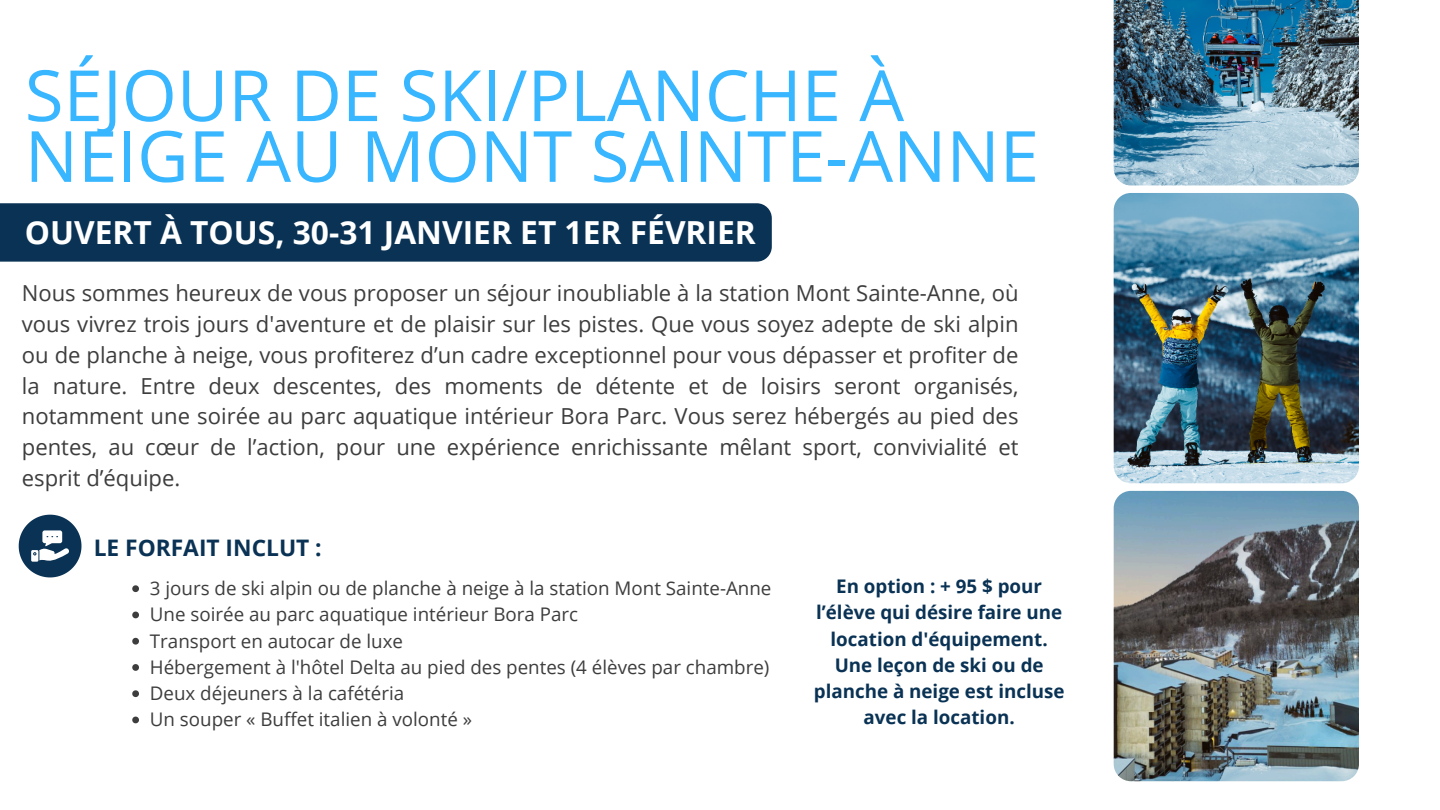
<style>
.page{position:relative;width:1440px;height:810px;background:#fff}
.page>*{position:absolute;margin:0;border:0;box-sizing:border-box;transform-origin:0 0}
.t1{font:70.7px/60.8px "Open Sans";color:#38b6ff}
.t2{font:700 31.8px "Open Sans";color:#fff}
.t3{font:700 22.8px "Open Sans";color:#093254}
.t4{font:22.1px/30.7px "Open Sans";color:#3d3d3d;text-align:justify}
.t5{font:18.8px "Open Sans";color:#3d3d3d}
.t6{font:700 18.8px/26.2px "Open Sans";color:#093254;text-align:center}
</style>
<div class="page">
<div style="left:0;top:203px;width:772px;height:59px;background:#093254"></div>
<img style="left:1114px;top:491px;width:245px;height:290px">
<img style="left:1114px;top:193px;width:245px;height:290px">
<img style="left:1114px;top:0;width:245px;height:185px">
<svg style="left:19px;top:515px;width:62px;height:62px"></svg>
<svg style="left:132px;top:585px;width:7px;height:7px"></svg>
<svg style="left:132px;top:612px;width:7px;height:6px"></svg>
<svg style="left:132px;top:638px;width:7px;height:7px"></svg>
<svg style="left:132px;top:664px;width:7px;height:7px"></svg>
<svg style="left:132px;top:690px;width:7px;height:7px"></svg>
<svg style="left:132px;top:717px;width:7px;height:6px"></svg>
<p class="t1" style="left:25px;top:63px;width:1016px">SÉJOUR DE SKI/PLANCHE À<br>NEIGE AU MONT SAINTE-ANNE</p>
<h3 class="t2" style="left:25px;top:210px;width:733px">OUVERT À TOUS, 30-31 JANVIER ET 1ER FÉVRIER</h3>
<p class="t4" style="left:22px;top:278px;width:998px">Nous sommes heureux de vous proposer un séjour inoubliable à la station Mont Sainte-Anne, où vous vivrez trois jours d'aventure et de plaisir sur les pistes. Que vous soyez adepte de ski alpin ou de planche à neige, vous profiterez d’un cadre exceptionnel pour vous dépasser et profiter de la nature. Entre deux descentes, des moments de détente et de loisirs seront organisés, notamment une soirée au parc aquatique intérieur Bora Parc. Vous serez hébergés au pied des pentes, au cœur de l’action, pour une expérience enrichissante mêlant sport, convivialité et esprit d’équipe.</p>
<p class="t3" style="left:94px;top:531px;width:230px">LE FORFAIT INCLUT :</p>
<p class="t5" style="left:150px;top:575px;width:623px">3 jours de ski alpin ou de planche à neige à la station Mont Sainte-Anne</p>
<p class="t5" style="left:150px;top:601px;width:430px">Une soirée au parc aquatique intérieur Bora Parc</p>
<p class="t5" style="left:150px;top:628px;width:255px">Transport en autocar de luxe</p>
<p class="t5" style="left:150px;top:654px;width:621px">Hébergement à l'hôtel Delta au pied des pentes (4 élèves par chambre)</p>
<p class="t5" style="left:150px;top:680px;width:256px">Deux déjeuners à la cafétéria</p>
<h5 class="t5" style="left:150px;top:706px;width:324px">Un souper « Buffet italien à volonté »</h5>
<p class="t6" style="left:814px;top:573px;width:252px">En option : + 95 $ pour l’élève qui désire faire une location d'équipement.<br>Une leçon de ski ou de planche à neige est incluse avec la location.</p>
</div>
